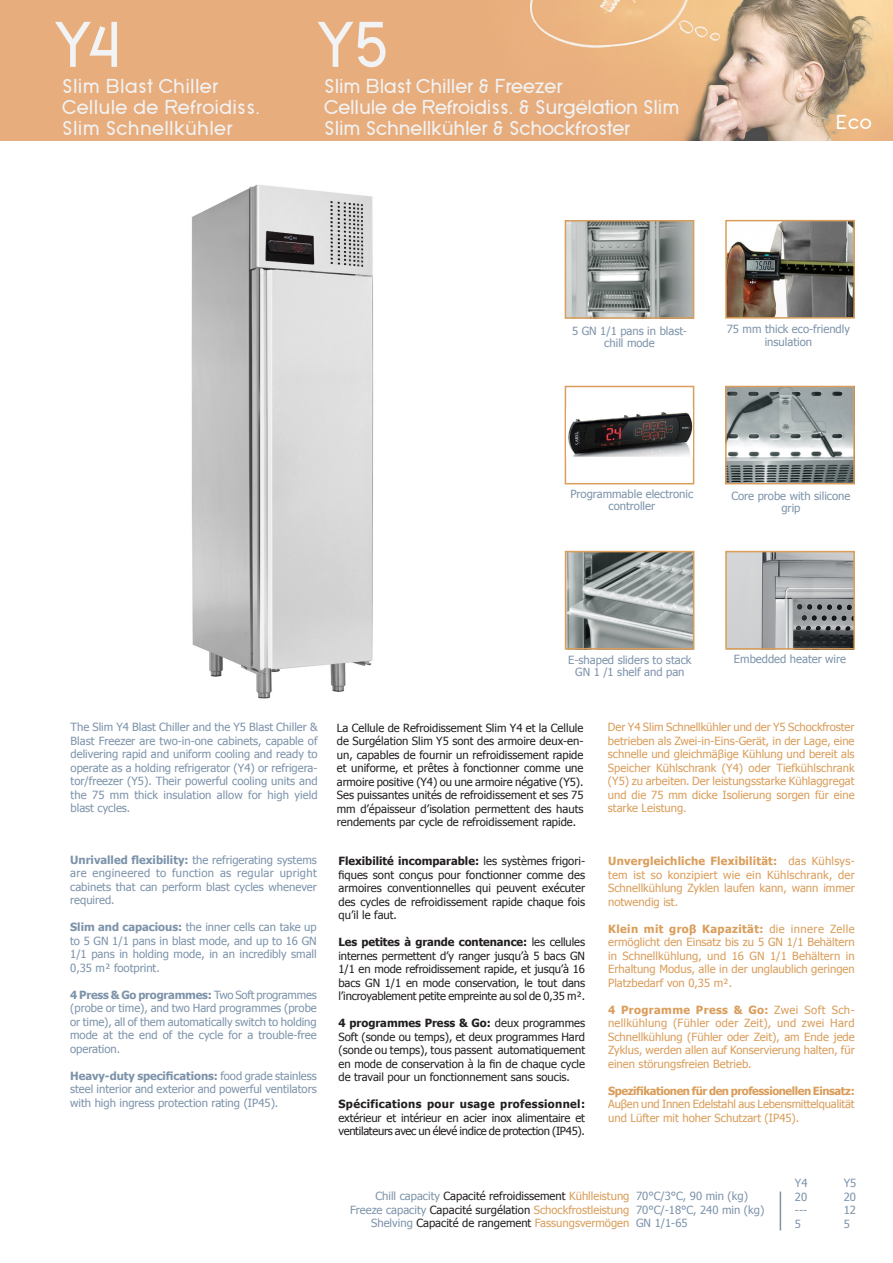
<style>
.page{position:relative;width:893px;height:1263px;background:#fff}
.page>*{position:absolute;margin:0;border:0;box-sizing:border-box;transform-origin:0 0}
.t1{font:67.5px "SF Old Republic";color:#f2f3f4}
.t2{font:21px "SF Old Republic";letter-spacing:-.04em;color:#f2f3f4}
.t3{font:21px "SF Old Republic";letter-spacing:-.02em;color:#f2f3f4}
.t4{font:21px "SF Old Republic";color:#fff}
.t5{font:11.25px/13.5px "Tahoma";color:#231f20;text-align:justify}
.t6{font:11.25px/13.5px "Tahoma";color:#7d93aa;text-align:justify}
.t7{font:11.25px/13.5px "Tahoma";color:#da9d5a;text-align:justify}
.s1{font-weight:700}
.s2{color:#7d93aa}
.s3{color:#da9d5a}
</style>
<div class="page">
<img style="left:0;top:0;width:893px;height:140px">
<img style="left:728px;top:223px;width:124px;height:93px">
<div style="left:725px;top:220px;width:130px;height:99px;border:2px solid #da9d5a"></div>
<img style="left:568px;top:223px;width:123px;height:93px">
<div style="left:565px;top:220px;width:129px;height:99px;border:2px solid #da9d5a"></div>
<div style="left:565px;top:386px;width:129px;height:98px;border:2px solid #da9d5a"></div>
<img style="left:567px;top:410px;width:125px;height:47px">
<img style="left:728px;top:389px;width:124px;height:92px">
<div style="left:725px;top:386px;width:130px;height:98px;border:2px solid #da9d5a"></div>
<img style="left:568px;top:554px;width:123px;height:92px">
<div style="left:565px;top:551px;width:129px;height:98px;border:2px solid #da9d5a"></div>
<img style="left:728px;top:554px;width:124px;height:92px">
<div style="left:725px;top:551px;width:130px;height:98px;border:2px solid #da9d5a"></div>
<img style="left:191px;top:184px;width:183px;height:515px">
<hr style="left:780px;top:1191px;width:1px;height:39px;background:#7d93aa">
<p class="t1" style="left:56px;top:11px;width:68px">Y4</p>
<p class="t3" style="left:62px;top:75px;width:158px">Slim Blast Chiller</p>
<p class="t3" style="left:62px;top:96px;width:200px">Cellule de Refroidiss.</p>
<p class="t3" style="left:62px;top:117px;width:172px">Slim Schnellkühler</p>
<p class="t1" style="left:319px;top:11px;width:72px">Y5</p>
<p class="t2" style="left:324px;top:75px;width:240px">Slim Blast Chiller &amp; Freezer</p>
<p class="t2" style="left:324px;top:96px;width:357px">Cellule de Refroidiss. &amp; Surgélation Slim</p>
<p class="t2" style="left:324px;top:117px;width:308px">Slim Schnellkühler &amp; Schockfroster</p>
<p class="t4" style="left:836px;top:112px;width:38px">Eco</p>
<p class="t6" style="left:572px;top:324px;width:116px;line-height:12px;text-align:center">5 GN 1/1 pans in blast&shy;chill mode</p>
<p class="t6" style="left:727px;top:321px;width:125px;text-align:center">75 mm thick eco-friendly insulation</p>
<p class="t6" style="left:570px;top:488px;width:124px;line-height:12px;text-align:center">Programmable electronic controller</p>
<p class="t6" style="left:731px;top:489px;width:121px;line-height:12px;text-align:center">Core probe with silicone grip</p>
<p class="t6" style="left:568px;top:653px;width:125px;line-height:12px;text-align:center">E-shaped sliders to stack<br>GN 1 /1 shelf and pan</p>
<p class="t6" style="left:734px;top:651px;width:114px">Embedded heater wire</p>
<p class="t6" style="left:71px;top:720px;width:249px">The Slim Y4 Blast Chiller and the Y5 Blast Chiller &amp; Blast Freezer are two-in-one cabinets, capable of delivering rapid and uniform cooling and ready to operate as a holding refrigerator (Y4) or refrigera&shy;tor/freezer (Y5). Their powerful cooling units and the 75 mm thick insulation allow for high yield blast cycles.</p>
<p class="t5" style="left:337px;top:720px;width:248px">La Cellule de Refroidissement Slim Y4 et la Cellule de Surgélation Slim Y5 sont des armoire deux-en&shy;un, capables de fournir un refroidissement rapide et uniforme, et prêtes à fonctionner comme une armoire positive (Y4) ou une armoire négative (Y5).<br>Ses puissantes unités de refroidissement et ses 75 mm d’épaisseur d’isolation permettent des hauts rendements par cycle de refroidissement rapide.</p>
<p class="t7" style="left:608px;top:720px;width:248px">Der Y4 Slim Schnellkühler und der Y5 Schockfroster betrieben als Zwei-in-Eins-Gerät, in der Lage, eine schnelle und gleichmäβige Kühlung und bereit als Speicher Kühlschrank (Y4) oder Tiefkühlschrank (Y5) zu arbeiten. Der leistungsstarke Kühlaggregat und die 75 mm dicke Isolierung sorgen für eine starke Leistung.</p>
<p class="t6" style="left:70px;top:852px;width:248px"><span class="s1">Unrivalled flexibility:</span> the refrigerating systems are engineered to function as regular upright cabinets that can perform blast cycles whenever required.</p>
<p class="t6" style="left:70px;top:920px;width:248px"><span class="s1">Slim and capacious:</span> the inner cells can take up to 5 GN 1/1 pans in blast mode, and up to 16 GN 1/1 pans in holding mode, in an incredibly small 0,35 m² footprint.</p>
<p class="t6" style="left:70px;top:987px;width:248px"><span class="s1">4 Press &amp; Go programmes:</span> Two Soft programmes (probe or time), and two Hard programmes (probe or time), all of them automatically switch to holding mode at the end of the cycle for a trouble-free operation.</p>
<p class="t6" style="left:70px;top:1068px;width:248px"><span class="s1">Heavy-duty specifications:</span> food grade stainless steel interior and exterior and powerful ventilators with high ingress protection rating (IP45).</p>
<p class="t5" style="left:338px;top:854px;width:248px"><span class="s1">Flexibilité incomparable:</span> les systèmes frigori&shy;fiques sont conçus pour fonctionner comme des armoires conventionnelles qui peuvent exécuter des cycles de refroidissement rapide chaque fois qu’il le faut.</p>
<p class="t5" style="left:338px;top:935px;width:248px"><span class="s1">Les petites à grande contenance:</span> les cellules internes permettent d’y ranger jusqu’à 5 bacs GN 1/1 en mode refroidissement rapide, et jusqu’à 16 bacs GN 1/1 en mode conservation, le tout dans l’incroyablement petite empreinte au sol de 0,35 m².</p>
<p class="t5" style="left:338px;top:1016px;width:248px"><span class="s1">4 programmes Press &amp; Go:</span> deux programmes Soft (sonde ou temps), et deux programmes Hard (sonde ou temps), tous passent automatiquement en mode de conservation à la fin de chaque cycle de travail pour un fonctionnement sans soucis.</p>
<p class="t5" style="left:338px;top:1097px;width:248px"><span class="s1">Spécifications pour usage professionnel: </span>extérieur et intérieur en acier inox alimentaire et ventilateurs avec un élevé indice de protection (IP45).</p>
<p class="t7" style="left:608px;top:854px;width:248px"><span class="s1">Unvergleichliche Flexibilität:</span> das Kühlsys&shy;tem ist so konzipiert wie ein Kühlschrank, der Schnellkühlung Zyklen laufen kann, wann immer notwendig ist.</p>
<p class="t7" style="left:608px;top:921px;width:248px"><span class="s1">Klein mit groβ Kapazität:</span> die innere Zelle ermöglicht den Einsatz bis zu 5 GN 1/1 Behältern in Schnellkühlung, und 16 GN 1/1 Behältern in Erhaltung Modus, alle in der unglaublich geringen Platzbedarf von 0,35 m².</p>
<p class="t7" style="left:608px;top:1002px;width:248px"><span class="s1">4 Programme Press &amp; Go:</span> Zwei Soft Sch&shy;nellkühlung (Fühler oder Zeit), und zwei Hard Schnellkühlung (Fühler oder Zeit), am Ende jede Zyklus, werden allen auf Konservierung halten, für einen störungsfreien Betrieb.</p>
<p class="t7" style="left:608px;top:1083px;width:248px"><span class="s1">Spezifikationen für den professionellen Einsatz:<br></span>Auβen und Innen Edelstahl aus Lebensmittelqualität und Lüfter mit hoher Schutzart (IP45).</p>
<p class="t5" style="left:375px;top:1189px;width:256px"><span class="s2">Chill capacity</span> Capacité refroidissement <span class="s3">Kühlleistung</span></p>
<p class="t5" style="left:350px;top:1202px;width:281px"><span class="s2">Freeze capacity</span> Capacité surgélation <span class="s3">Schockfrostleistung</span></p>
<p class="t5" style="left:371px;top:1216px;width:260px"><span class="s2">Shelving</span> Capacité de rangement <span class="s3">Fassungsvermögen</span></p>
<p class="t6" style="left:636px;top:1188px;width:113px">70°C/3°C, 90 min (kg)</p>
<p class="t6" style="left:636px;top:1202px;width:130px">70°C/-18°C, 240 min (kg)</p>
<p class="t6" style="left:636px;top:1215px;width:53px">GN 1/1-65</p>
<p class="t6" style="left:795px;top:1176px;width:14px">Y4</p>
<p class="t6" style="left:795px;top:1189px;width:14px">20</p>
<p class="t6" style="left:795px;top:1203px;width:14px">---</p>
<p class="t6" style="left:795px;top:1216px;width:8px">5</p>
<p class="t6" style="left:844px;top:1176px;width:14px">Y5</p>
<p class="t6" style="left:844px;top:1189px;width:14px">20</p>
<p class="t6" style="left:844px;top:1203px;width:14px">12</p>
<p class="t6" style="left:844px;top:1216px;width:8px">5</p>
</div>
